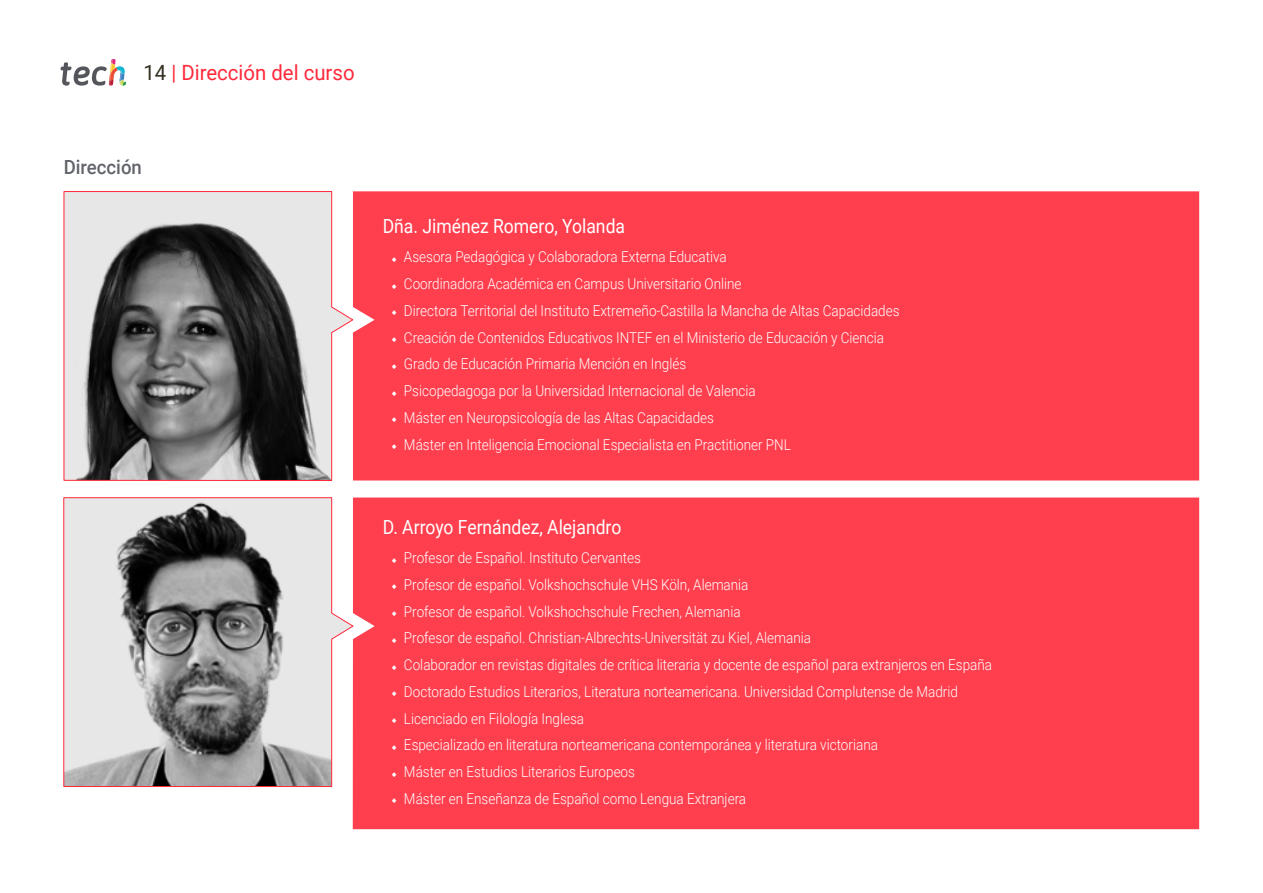
<style>
.page{position:relative;width:1263px;height:893px;background:#fff}
.page>*{position:absolute;margin:0;border:0;box-sizing:border-box;transform-origin:0 0}
.t1{font:21px "Roboto";color:#ff293a}
.t2{font:19.5px "Roboto";color:#fff;scale:.9 1}
.t3{font:500 19.5px "Roboto";color:#61646a;scale:.95 1}
.t4{font:300 15px/26.7px "Roboto";color:#fff;scale:.9 1}
.s1{color:#312e20}
</style>
<div class="page">
<svg style="left:61px;top:59px;width:65px;height:27px"></svg>
<div style="left:353px;top:497px;width:846px;height:332px;background:#ff3e4e"></div>
<svg style="left:63px;top:497px;width:291px;height:290px;background:#b2afaf"></svg>
<div style="left:353px;top:191px;width:846px;height:289px;background:#ff3e4e"></div>
<svg style="left:64px;top:191px;width:289px;height:290px;background:#8d8b8b"></svg>
<svg style="left:392px;top:558px;width:5px;height:5px"></svg>
<svg style="left:392px;top:584px;width:5px;height:5px"></svg>
<svg style="left:392px;top:611px;width:5px;height:5px"></svg>
<svg style="left:392px;top:638px;width:5px;height:5px"></svg>
<svg style="left:392px;top:665px;width:5px;height:5px"></svg>
<svg style="left:392px;top:691px;width:5px;height:5px"></svg>
<svg style="left:392px;top:718px;width:5px;height:5px"></svg>
<svg style="left:392px;top:745px;width:5px;height:5px"></svg>
<svg style="left:392px;top:772px;width:5px;height:5px"></svg>
<svg style="left:392px;top:798px;width:5px;height:5px"></svg>
<svg style="left:392px;top:257px;width:5px;height:5px"></svg>
<svg style="left:392px;top:284px;width:5px;height:5px"></svg>
<svg style="left:392px;top:310px;width:5px;height:5px"></svg>
<svg style="left:392px;top:337px;width:5px;height:5px"></svg>
<svg style="left:392px;top:364px;width:5px;height:5px"></svg>
<svg style="left:392px;top:391px;width:5px;height:5px"></svg>
<svg style="left:392px;top:417px;width:5px;height:5px"></svg>
<svg style="left:392px;top:444px;width:5px;height:5px"></svg>
<h1 class="t1" style="left:144px;top:57px;width:213px"><span class="s1">14</span> | Dirección del curso</h1>
<h2 class="t3" style="left:64px;top:154px;width:84px">Dirección</h2>
<h2 class="t2" style="left:383px;top:212px;width:271px">Dña. Jiménez Romero, Yolanda</h2>
<p class="t4" style="left:404px;top:243px;width:552px">Asesora Pedagógica y Colaboradora Externa Educativa<br>Coordinadora Académica en Campus Universitario Online<br>Directora Territorial del Instituto Extremeño-Castilla la Mancha de Altas Capacidades Creación de Contenidos Educativos INTEF en el Ministerio de Educación y Ciencia Grado de Educación Primaria Mención en Inglés<br>Psicopedagoga por la Universidad Internacional de Valencia<br>Máster en Neuropsicología de las Altas Capacidades<br>Máster en Inteligencia Emocional Especialista en Practitioner PNL</p>
<h2 class="t2" style="left:383px;top:513px;width:267px">D. Arroyo Fernández, Alejandro</h2>
<p class="t4" style="left:404px;top:544px;width:655px">Profesor de Español. Instituto Cervantes<br>Profesor de español. Volkshochschule VHS Köln, Alemania<br>Profesor de español. Volkshochschule Frechen, Alemania<br>Profesor de español. Christian-Albrechts-Universität zu Kiel, Alemania<br>Colaborador en revistas digitales de crítica literaria y docente de español para extranjeros en España Doctorado Estudios Literarios, Literatura norteamericana. Universidad Complutense de Madrid Licenciado en Filología Inglesa<br>Especializado en literatura norteamericana contemporánea y literatura victoriana<br>Máster en Estudios Literarios Europeos<br>Máster en Enseñanza de Español como Lengua Extranjera</p>
</div>
